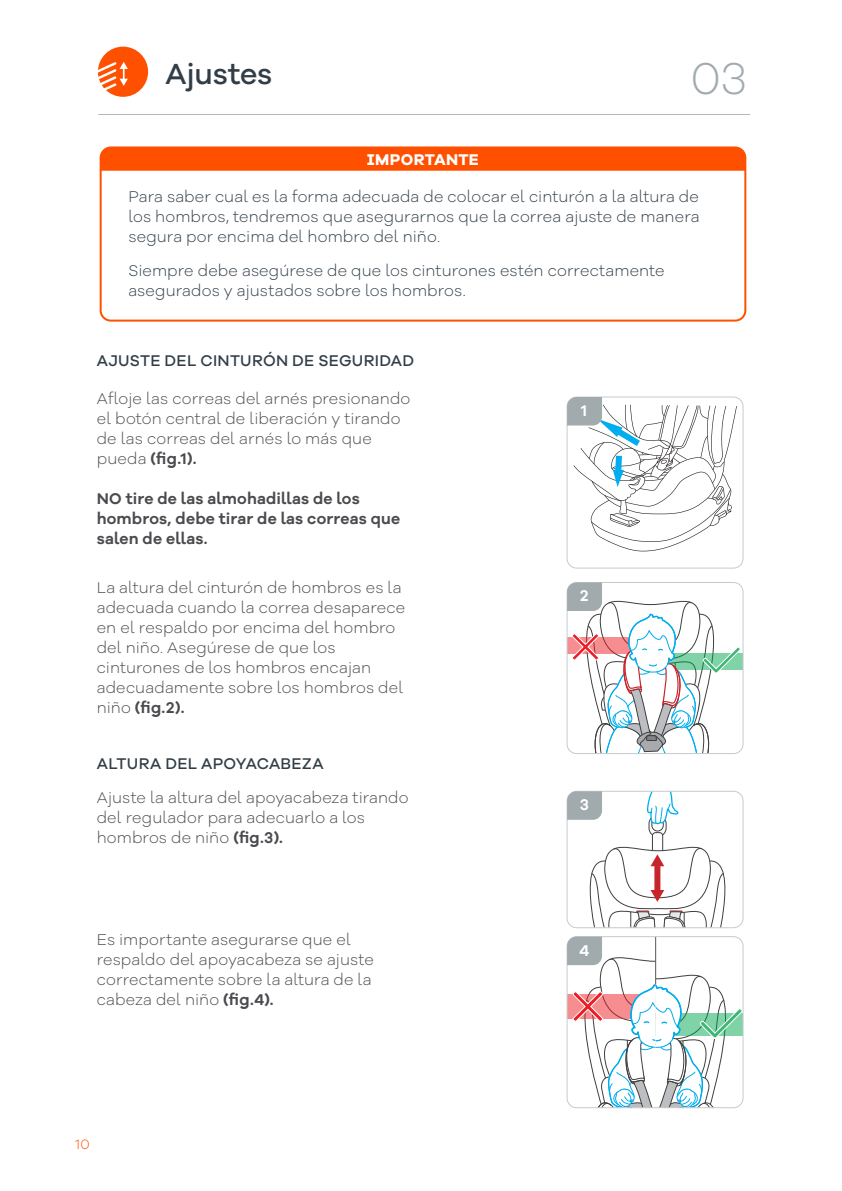
<style>
.page{position:relative;width:842px;height:1191px;background:#fff}
.page>*{position:absolute;margin:0;border:0;box-sizing:border-box;transform-origin:0 0}
.t1{font:300 46px "Galano Grotesque Alt";color:#a1aaae}
.t2{font:500 30px "Galano Grotesque Alt";letter-spacing:-.01em;color:#313e48}
.t3{font:300 16px/20px "Galano Grotesque Alt";letter-spacing:.01em;color:#4b4a4e}
.t4{font:300 16px/20px "Galano Grotesque Alt";letter-spacing:.01em;color:#313e48;text-align:justify}
.t5{font:600 16px/20px "Galano Grotesque Alt";letter-spacing:.01em;color:#4b4a4e}
.t6{font:500 16px "Galano Grotesque Alt";letter-spacing:.02em;color:#313e48}
.t7{font:700 16px "Galano Grotesque Alt";letter-spacing:.015em;color:#fff}
.t8{font:600 16px "Galano Grotesque Alt";color:#fff}
.t9{font:300 14px "Galano Grotesque Alt";color:#ff5000}
.s1{font-weight:600}
</style>
<div class="page">
<div style="left:98px;top:47px;width:50px;height:50px;background:#ff5000;border-radius:50%"></div>
<svg style="left:98px;top:62px;width:30px;height:34px"></svg>
<div style="left:567px;top:396px;width:176px;height:172px;border:1px solid #c7cacc;border-radius:10px"></div>
<hr style="left:98px;top:114px;width:652px;height:1px;background:#b3b6bb">
<div style="left:103px;top:149px;width:640px;height:22px;background:#ff5000"></div>
<div style="left:100px;top:146px;width:646px;height:175px;border:2px solid #ff5000;border-radius:10px"></div>
<svg style="left:567px;top:397px;width:171px;height:161px"></svg>
<div style="left:567px;top:790px;width:176px;height:138px;border:1px solid #c7cacc;border-radius:10px"></div>
<svg style="left:567px;top:791px;width:174px;height:136px"></svg>
<svg style="left:567px;top:936px;width:176px;height:171px"></svg>
<svg style="left:567px;top:582px;width:174px;height:171px"></svg>
<h2 class="t2" style="left:165px;top:55px;width:108px">Ajustes</h2>
<h1 class="t1" style="left:691px;top:48px;width:58px">03</h1>
<p class="t7" style="left:367px;top:149px;width:113px">IMPORTANTE</p>
<p class="t4" style="left:128px;top:186px;width:573px">Para saber cual es la forma adecuada de colocar el cinturón a la altura de los hombros, tendremos que asegurarnos que la correa ajuste de manera segura por encima del hombro del niño.</p>
<p class="t4" style="left:128px;top:260px;width:538px">Siempre debe asegúrese de que los cinturones estén correctamente asegurados y ajustados sobre los hombros.</p>
<p class="t6" style="left:97px;top:350px;width:319px">AJUSTE DEL CINTURÓN DE SEGURIDAD</p>
<p class="t3" style="left:97px;top:388px;width:315px">Afloje las correas del arnés presionando el botón central de liberación y tirando de las correas del arnés lo más que pueda <span class="s1">(fig.1).</span></p>
<p class="t5" style="left:97px;top:488px;width:305px">NO tire de las almohadillas de los hombros, debe tirar de las correas que salen de ellas.</p>
<p class="t3" style="left:97px;top:577px;width:310px">La altura del cinturón de hombros es la adecuada cuando la correa desaparece en el respaldo por encima del hombro del niño. Asegúrese de que los cinturones de los hombros encajan adecuadamente sobre los hombros del niño <span class="s1">(fig.2).</span></p>
<p class="t6" style="left:97px;top:753px;width:228px">ALTURA DEL APOYACABEZA</p>
<p class="t3" style="left:97px;top:787px;width:313px">Ajuste la altura del apoyacabeza tirando del regulador para adecuarlo a los hombros de niño <span class="s1">(fig.3).</span></p>
<p class="t3" style="left:97px;top:929px;width:279px">Es importante asegurarse que el respaldo del apoyacabeza se ajuste correctamente sobre la altura de la cabeza del niño <span class="s1">(fig.4).</span></p>
<p class="t9" style="left:75px;top:1135px;width:16px">10</p>
<p class="t8" style="left:581px;top:400px;width:7px">1</p>
<p class="t8" style="left:580px;top:586px;width:10px">2</p>
<p class="t8" style="left:580px;top:794px;width:11px">3</p>
<p class="t8" style="left:579px;top:940px;width:11px">4</p>
</div>
